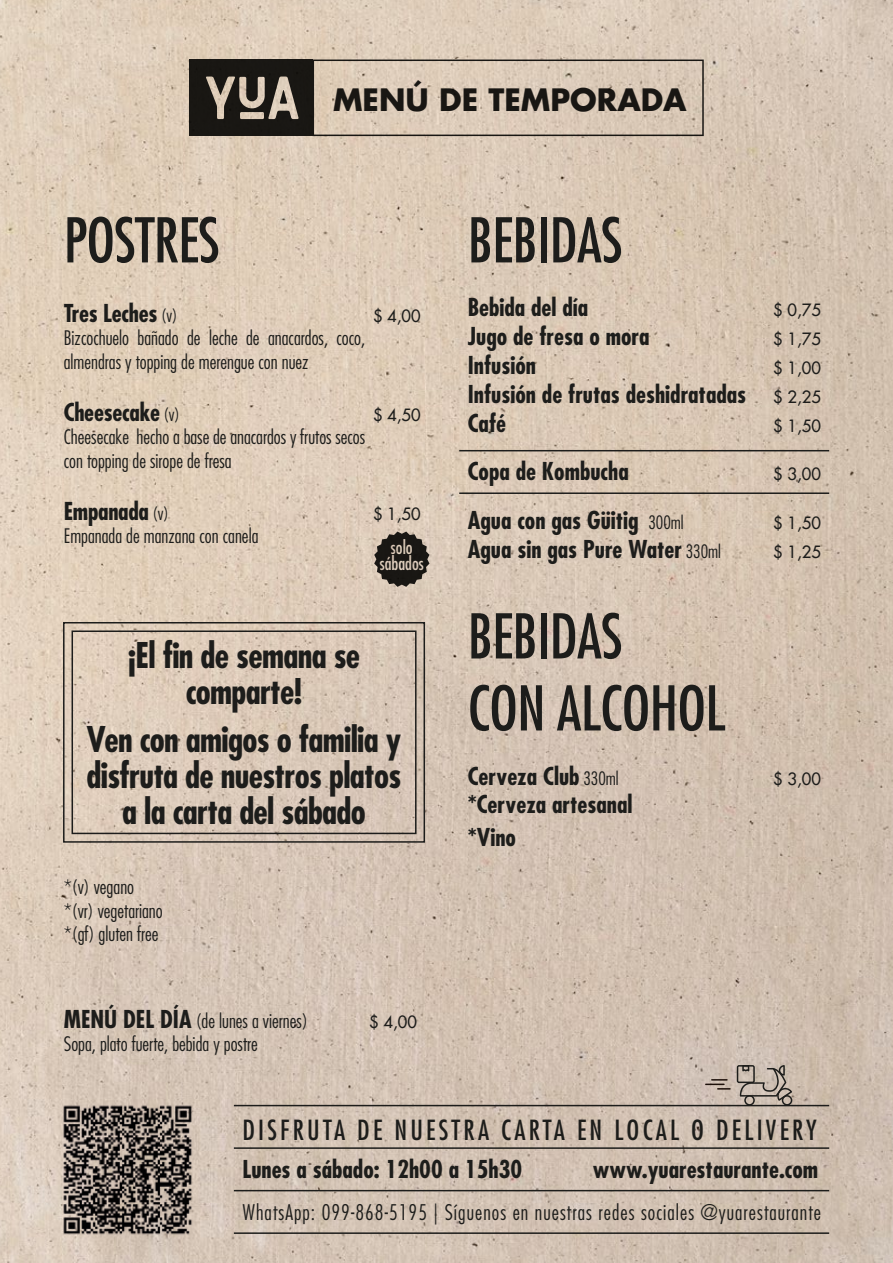
<style>
.page{position:relative;width:893px;height:1263px;background:#fff}
.page>*{position:absolute;margin:0;border:0;box-sizing:border-box;transform-origin:0 0}
.t1{font:condensed 60px/72px "Futura LT";letter-spacing:-.01em;color:#1d1d1b}
.t2{font:700 condensed 34.5px/36px "Futura LT";letter-spacing:-.02em;color:#1d1d1b;text-align:center}
.t3{font:700 30px "Futura LT";color:#1d1d1b}
.t4{font:condensed 27px "Futura LT";letter-spacing:.12em;color:#1d1d1b}
.t5{font:700 condensed 24px/28.8px "Futura LT";color:#1d1d1b}
.t6{font:300 condensed 21px "Futura LT";letter-spacing:.05em;color:#1d1d1b}
.t7{font:300 condensed 19.5px/23.4px "Futura LT";color:#1d1d1b}
.t8{font:condensed 18px/16.5px "Futura LT";color:#fff;text-align:center}
.t9{font:16.5px "Futura LT";color:#1d1d1b}
.s1{font-weight:300;font-size:18px}
.s2{font-weight:700;font-size:24px}
.s3{font-weight:400;font-stretch:normal;font-size:16.5px}
</style>
<div class="page">
<img style="left:0;top:0;width:893px;height:1263px">
<hr style="left:234px;top:1105px;width:595px;height:1px;background:#1d1d1b">
<hr style="left:234px;top:1147px;width:595px;height:2px;background:#1d1d1b">
<hr style="left:234px;top:1190px;width:595px;height:1px;background:#1d1d1b">
<hr style="left:234px;top:1232px;width:595px;height:2px;background:#1d1d1b">
<svg style="left:737px;top:1065px;width:55px;height:40px;background:#a79b91"></svg>
<hr style="left:705px;top:1083px;width:20px;height:2px;background:#1d100a">
<svg style="left:711px;top:1079px;width:17px;height:1px"></svg>
<svg style="left:717px;top:1088px;width:14px;height:1px"></svg>
<img style="left:55px;top:1097px;width:145px;height:145px">
<hr style="left:459px;top:492px;width:370px;height:2px;background:#1d1d1b">
<hr style="left:459px;top:450px;width:370px;height:1px;background:#1d1d1b">
<div style="left:189px;top:60px;width:124px;height:76px;background:#191713"></div>
<svg style="left:313px;top:60px;width:391px;height:76px;background:#d3c2b1"></svg>
<svg style="left:206px;top:77px;width:92px;height:42px"></svg>
<svg style="left:62px;top:621px;width:364px;height:222px;background:#b9aa9c"></svg>
<svg style="left:71px;top:630px;width:346px;height:205px;background:#d6c5b4"></svg>
<svg style="left:374px;top:531px;width:55px;height:56px;background:#4e4841"></svg>
<h3 class="t3" style="left:333px;top:79px;width:355px">MENÚ DE TEMPORADA</h3>
<h1 class="t1" style="left:64px;top:204px;width:157px">POSTRES</h1>
<p class="t5" style="left:64px;top:299px;width:115px">Tres Leches <span class="s1">(v)</span></p>
<p class="t9" style="left:373px;top:305px;width:49px">$ 4,00</p>
<p class="t7" style="left:64px;top:326px;width:303px">Bizcochuelo bañado de leche de anacardos, coco, almendras y topping de merengue con nuez</p>
<p class="t5" style="left:64px;top:398px;width:118px">Cheesecake <span class="s1">(v)</span></p>
<p class="t9" style="left:373px;top:404px;width:49px">$ 4,50</p>
<p class="t7" style="left:64px;top:425px;width:303px">Cheesecake hecho a base de anacardos y frutos secos con topping de sirope de fresa</p>
<p class="t5" style="left:64px;top:497px;width:107px">Empanada <span class="s1">(v)</span></p>
<p class="t9" style="left:373px;top:503px;width:49px">$ 1,50</p>
<p class="t7" style="left:64px;top:524px;width:196px">Empanada de manzana con canela</p>
<p class="t8" style="left:380px;top:539px;width:46px">solo sábados</p>
<h2 class="t2" style="left:128px;top:637px;width:234px">¡El fin de semana se comparte!</h2>
<h2 class="t2" style="left:87px;top:721px;width:316px">Ven con amigos o familia y disfruta de nuestros platos a la carta del sábado</h2>
<p class="t7" style="left:64px;top:875px;width:101px">*(v) vegano *(vr) vegetariano *(gf) gluten free</p>
<p class="t7" style="left:64px;top:1008px;width:246px"><span class="s2">MENÚ DEL DÍA</span> (de lunes a viernes)</p>
<p class="t9" style="left:369px;top:1011px;width:49px">$ 4,00</p>
<p class="t7" style="left:64px;top:1032px;width:196px">Sopa, plato fuerte, bebida y postre</p>
<h1 class="t1" style="left:468px;top:204px;width:156px">BEBIDAS</h1>
<p class="t5" style="left:468px;top:293px;width:122px">Bebida del día</p>
<p class="t9" style="left:773px;top:300px;width:49px">$ 0,75</p>
<p class="t5" style="left:468px;top:322px;width:183px">Jugo de fresa o mora</p>
<p class="t9" style="left:773px;top:328px;width:49px">$ 1,75</p>
<p class="t5" style="left:468px;top:351px;width:70px">Infusión</p>
<p class="t9" style="left:773px;top:357px;width:49px">$ 1,00</p>
<p class="t5" style="left:468px;top:380px;width:355px">Infusión de frutas deshidratadas <span class="s3">$ 2,25<br></span>Café</p>
<p class="t9" style="left:773px;top:415px;width:49px">$ 1,50</p>
<p class="t5" style="left:468px;top:457px;width:162px">Copa de Kombucha</p>
<p class="t9" style="left:773px;top:463px;width:49px">$ 3,00</p>
<p class="t5" style="left:468px;top:506px;width:217px">Agua con gas Güitig <span class="s1">300ml</span></p>
<p class="t9" style="left:773px;top:512px;width:49px">$ 1,50</p>
<p class="t5" style="left:468px;top:534px;width:255px">Agua sin gas Pure Water <span class="s1">330ml</span></p>
<p class="t9" style="left:773px;top:541px;width:49px">$ 1,25</p>
<h1 class="t1" style="left:468px;top:600px;width:259px">BEBIDAS<br>CON ALCOHOL</h1>
<p class="t5" style="left:468px;top:761px;width:152px">Cerveza Club <span class="s1">330ml</span></p>
<p class="t9" style="left:773px;top:768px;width:49px">$ 3,00</p>
<p class="t5" style="left:468px;top:788px;width:166px;line-height:33.2px">*Cerveza artesanal *Vino</p>
<h3 class="t4" style="left:242px;top:1113px;width:576px">DISFRUTA DE NUESTRA CARTA EN LOCAL O DELIVERY</h3>
<p class="t5" style="left:242px;top:1155px;width:281px">Lunes a sábado: 12h00 a 15h30</p>
<p class="t5" style="left:593px;top:1155px;width:227px">www.yuarestaurante.com</p>
<p class="t6" style="left:242px;top:1200px;width:580px">WhatsApp: 099-868-5195 | Síguenos en nuestras redes sociales @yuarestaurante</p>
</div>
